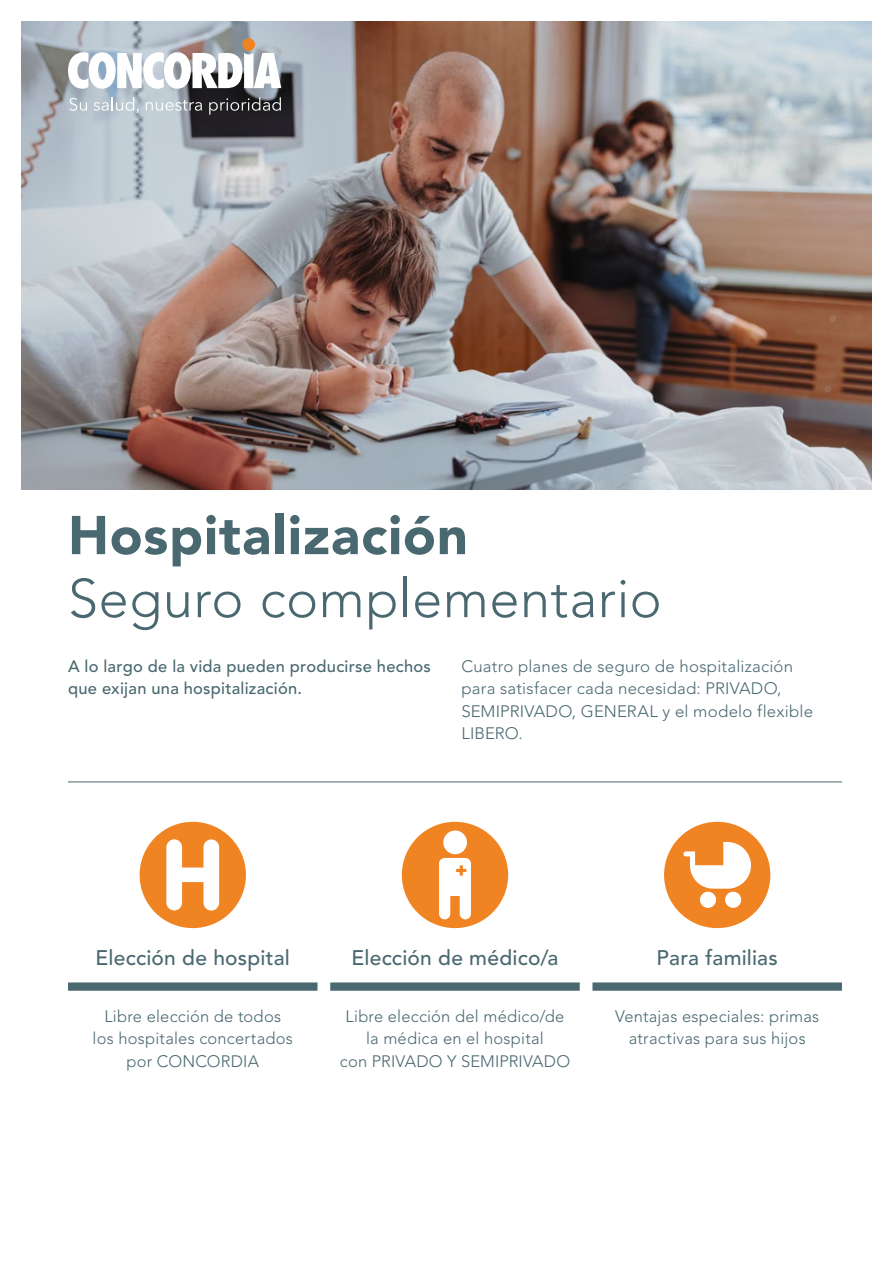
<style>
.page{position:relative;width:893px;height:1263px;background:#fff}
.page>*{position:absolute;margin:0;border:0;box-sizing:border-box;transform-origin:0 0}
.t1{font:300 54px "Avenir";letter-spacing:.01em;color:#496870}
.t2{font:900 54px "Avenir";letter-spacing:.02em;color:#496870}
.t3{font:500 21px "Avenir";letter-spacing:.01em;color:#496870}
.t4{font:300 16.5px/22.5px "Avenir";letter-spacing:.01em;color:#496870;text-align:center}
.t5{font:500 16.5px/22.5px "Avenir";letter-spacing:.015em;color:#496870}
</style>
<div class="page">
<img style="left:21px;top:21px;width:851px;height:468px">
<div style="left:140px;top:822px;width:106px;height:106px;background:#f18422;border-radius:50%"></div>
<div style="left:402px;top:822px;width:106px;height:106px;background:#f18422;border-radius:50%"></div>
<div style="left:664px;top:822px;width:106px;height:106px;background:#f18422;border-radius:50%"></div>
<div style="left:700px;top:892px;width:16px;height:16px;background:#fff;border-radius:50%"></div>
<div style="left:725px;top:892px;width:16px;height:16px;background:#fff;border-radius:50%"></div>
<svg style="left:683px;top:842px;width:68px;height:47px"></svg>
<hr style="left:68px;top:781px;width:774px;height:1px;background:#496870">
<div style="left:330px;top:982px;width:250px;height:9px;background:#496870"></div>
<div style="left:592px;top:982px;width:250px;height:9px;background:#496870"></div>
<div style="left:68px;top:982px;width:249px;height:9px;background:#496870"></div>
<svg style="left:166px;top:839px;width:53px;height:71px"></svg>
<div style="left:443px;top:830px;width:24px;height:24px;background:#fff;border-radius:50%"></div>
<svg style="left:439px;top:858px;width:32px;height:61px;background:#fcebdb"></svg>
<svg style="left:68px;top:52px;width:213px;height:37px"></svg>
<div style="left:242px;top:38px;width:13px;height:13px;background:#f18422;border-radius:50%"></div>
<svg style="left:69px;top:98px;width:18px;height:13px"></svg>
<svg style="left:94px;top:97px;width:45px;height:16px"></svg>
<svg style="left:146px;top:100px;width:56px;height:11px"></svg>
<svg style="left:209px;top:97px;width:72px;height:18px"></svg>
<h1 class="t2" style="left:68px;top:503px;width:401px">Hospitalización</h1>
<h1 class="t1" style="left:68px;top:567px;width:595px">Seguro complementario</h1>
<p class="t5" style="left:68px;top:655px;width:364px">A lo largo de la vida pueden producirse hechos que exijan una hospitalización.</p>
<p class="t4" style="left:461px;top:655px;width:353px;text-align:left">Cuatro planes de seguro de hospitalización para satisfacer cada necesidad: PRIVADO, SEMIPRIVADO, GENERAL y el modelo flexible LIBERO.</p>
<p class="t3" style="left:96px;top:946px;width:196px">Elección de hospital</p>
<p class="t4" style="left:93px;top:1005px;width:202px">Libre elección de todos los hospitales concertados por CONCORDIA</p>
<p class="t3" style="left:351px;top:946px;width:209px">Elección de médico/a</p>
<p class="t4" style="left:340px;top:1005px;width:232px">Libre elección del médico/de la médica en el hospital<br>con PRIVADO Y SEMIPRIVADO</p>
<p class="t3" style="left:657px;top:946px;width:123px">Para familias</p>
<p class="t4" style="left:615px;top:1005px;width:206px">Ventajas especiales: primas atractivas para sus hijos</p>
</div>
